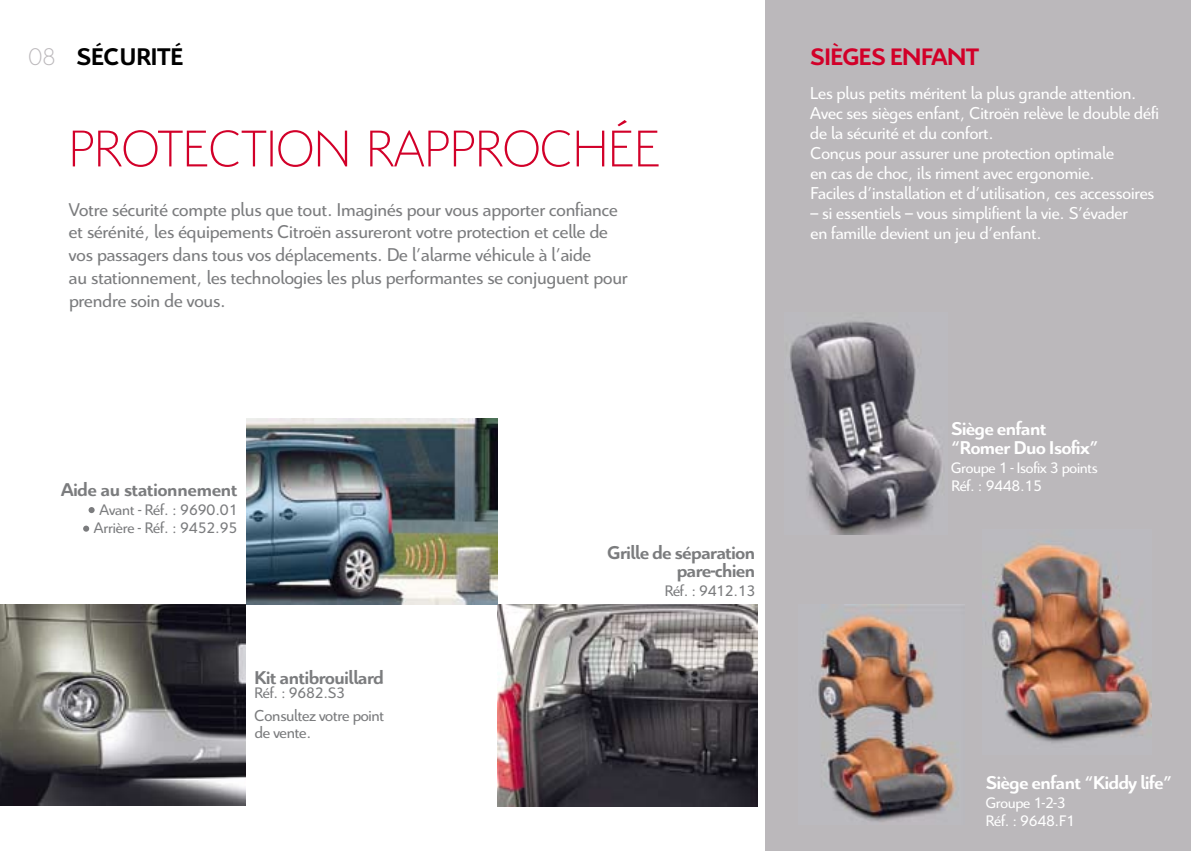
<style>
.page{position:relative;width:1191px;height:851px;background:#fff}
.page>*{position:absolute;margin:0;border:0;box-sizing:border-box;transform-origin:0 0}
.t1{font:300 55.8px "Citroen";color:#d20029}
.t2{font:700 26px "Citroen";color:#000}
.t3{font:700 25.8px "Citroen";letter-spacing:-.015em;color:#d20029}
.t4{font:20px/22.8px "Citroen";letter-spacing:-.005em;color:#7b7c7e}
.t5{font:700 20px/18.6px "Citroen";letter-spacing:-.015em;color:#7b7c7e;text-align:right}
.t6{font:700 20px/18.6px "Citroen";letter-spacing:-.015em;color:#fff}
.t7{font:18.6px/20px "Citroen";letter-spacing:-.005em;color:#fff}
.t8{font:17.2px/17.2px "Citroen";letter-spacing:-.015em;color:#7b7c7e}
.t9{font:16.4px/18.6px "Citroen";letter-spacing:-.005em;color:#7b7c7e;text-align:center}
.t10{font:16.4px/18.6px "Citroen";letter-spacing:-.015em;color:#fff}
.s1{font-weight:300;color:#bbb8bb}
</style>
<div class="page">
<img style="left:498px;top:604px;width:259px;height:202px">
<div style="left:765px;top:0;width:426px;height:850px;background:#bbb8bb"></div>
<img style="left:790px;top:321px;width:153px;height:213px">
<img style="left:982px;top:541px;width:169px;height:202px">
<img style="left:817px;top:604px;width:144px;height:218px">
<img style="left:0;top:604px;width:245px;height:200px">
<img style="left:246px;top:419px;width:251px;height:185px">
<svg style="left:83px;top:525px;width:6px;height:6px"></svg>
<svg style="left:89px;top:507px;width:6px;height:6px"></svg>
<p class="t2" style="left:28px;top:39px;width:156px"><span class="s1">08</span> sécurité</p>
<p class="t1" style="left:69px;top:110px;width:593px">PROTECTION RAPPROCHÉE</p>
<p class="t4" style="left:69px;top:197px;width:560px">Votre sécurité compte plus que tout. Imaginés pour vous apporter confiance et sérénité, les équipements Citroën assureront votre protection et celle de vos passagers dans tous vos déplacements. De l’alarme véhicule à l’aide<br>au stationnement, les technologies les plus performantes se conjuguent pour prendre soin de vous.</p>
<p class="t5" style="left:61px;top:479px;width:178px">Aide au stationnement</p>
<p class="t9" style="left:94px;top:499px;width:145px">Avant - Réf. : 9690.01<br>Arrière - Réf. : 9452.95</p>
<p class="t5" style="left:255px;top:666px;width:131px">Kit antibrouillard</p>
<p class="t9" style="left:255px;top:682px;width:92px">Réf. : 9682.S3</p>
<p class="t8" style="left:255px;top:706px;width:131px">Consultez votre point de vente.</p>
<p class="t5" style="left:607px;top:541px;width:149px">Grille de séparation pare-chien</p>
<p class="t9" style="left:665px;top:580px;width:92px">Réf. : 9412.13</p>
<p class="t3" style="left:810px;top:39px;width:170px">SIÈGES ENFANT</p>
<p class="t7" style="left:810px;top:82px;width:350px">Les plus petits méritent la plus grande attention.<br>Avec ses sièges enfant, Citroën relève le double défi de la sécurité et du confort.<br>Conçus pour assurer une protection optimale<br>en cas de choc, ils riment avec ergonomie.<br>Faciles d’installation et d’utilisation, ces accessoires</p>
<p class="t7" style="left:810px;top:202px;width:319px">– si essentiels – vous simplifient la vie. S’évader en famille devient un jeu d’enfant.</p>
<p class="t6" style="left:951px;top:418px;width:149px">Siège enfant “Romer Duo Isofix”</p>
<p class="t10" style="left:951px;top:457px;width:148px">Groupe 1 - Isofix 3 points<br>Réf. : 9448.15</p>
<p class="t6" style="left:985px;top:772px;width:188px">Siège enfant “Kiddy life”</p>
<p class="t10" style="left:985px;top:792px;width:91px">Groupe 1-2-3<br>Réf. : 9648.F1</p>
</div>
